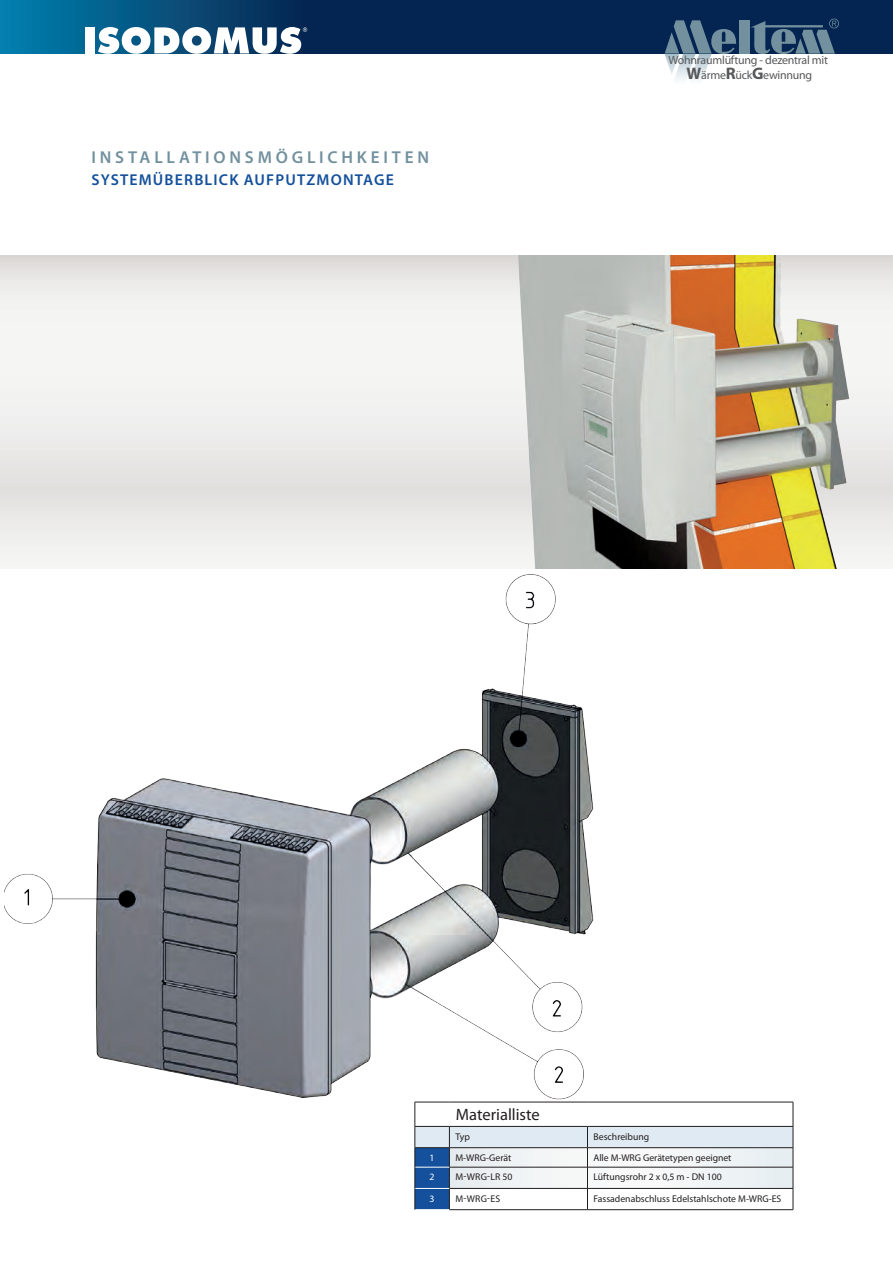
<style>
.page{position:relative;width:893px;height:1263px;background:#fff}
.page>*{position:absolute;margin:0;border:0;box-sizing:border-box;transform-origin:0 0}
.t1{font:600 17.25px "Myriad Pro";letter-spacing:.22em;color:#72909d}
.t2{font:16.5px "Myriad Pro";color:#231f20}
.t3{font:600 15.75px "Myriad Pro";letter-spacing:.075em;color:#14509b}
.t4{font:11.85px/15.3px "Myriad Pro";letter-spacing:-.02em;color:#57585a;text-align:center}
.t5{font:9.75px "Myriad Pro";color:#231f20}
.t6{font:9.75px "Myriad Pro";color:#fff}
.s1{font-weight:700;font-size:16.8px}
</style>
<div class="page">
<svg style="left:0;top:0;width:893px;height:54px;background:#043461"></svg>
<svg style="left:665px;top:20px;width:72px;height:60px"></svg>
<div style="left:739px;top:20px;width:10px;height:34px;background:#72909d"></div>
<svg style="left:751px;top:19px;width:88px;height:35px;background:#395976"></svg>
<div style="left:85px;top:27px;width:9px;height:26px;background:#fff"></div>
<svg style="left:98px;top:27px;width:209px;height:27px"></svg>
<svg style="left:16px;top:255px;width:399px;height:314px"></svg>
<img style="left:415px;top:255px;width:478px;height:314px">
<svg style="left:415px;top:1102px;width:379px;height:108px"></svg>
<img style="left:4px;top:574px;width:734px;height:591px">
<h1 class="t1" style="left:91px;top:146px;width:339px">INSTALLATIONSMÖGLICHKEITEN</h1>
<h3 class="t3" style="left:91px;top:169px;width:304px">SYSTEMÜBERBLICK AUFPUTZMONTAGE</h3>
<p class="t4" style="left:668px;top:52px;width:161px">Wohnraumlüftung - dezentral mit<br><span class="s1">W</span>ärme<span class="s1">R</span>ück<span class="s1">G</span>ewinnung</p>
<h2 class="t2" style="left:456px;top:1105px;width:85px">Materialliste</h2>
<p class="t5" style="left:455px;top:1130px;width:16px">Typ</p>
<p class="t5" style="left:593px;top:1130px;width:57px">Beschreibung</p>
<p class="t6" style="left:430px;top:1152px;width:7px">1</p>
<p class="t5" style="left:455px;top:1152px;width:57px">M-WRG-Gerät</p>
<p class="t5" style="left:593px;top:1152px;width:140px">Alle M-WRG Gerätetypen geeignet</p>
<p class="t6" style="left:430px;top:1171px;width:7px">2</p>
<p class="t5" style="left:455px;top:1171px;width:59px">M-WRG-LR 50</p>
<p class="t5" style="left:593px;top:1171px;width:130px">Lüftungsrohr 2 x 0,5 m - DN 100</p>
<p class="t6" style="left:430px;top:1192px;width:7px">3</p>
<p class="t5" style="left:455px;top:1192px;width:46px">M-WRG-ES</p>
<p class="t5" style="left:593px;top:1192px;width:189px">Fassadenabschluss Edelstahlschote M-WRG-ES</p>
</div>
